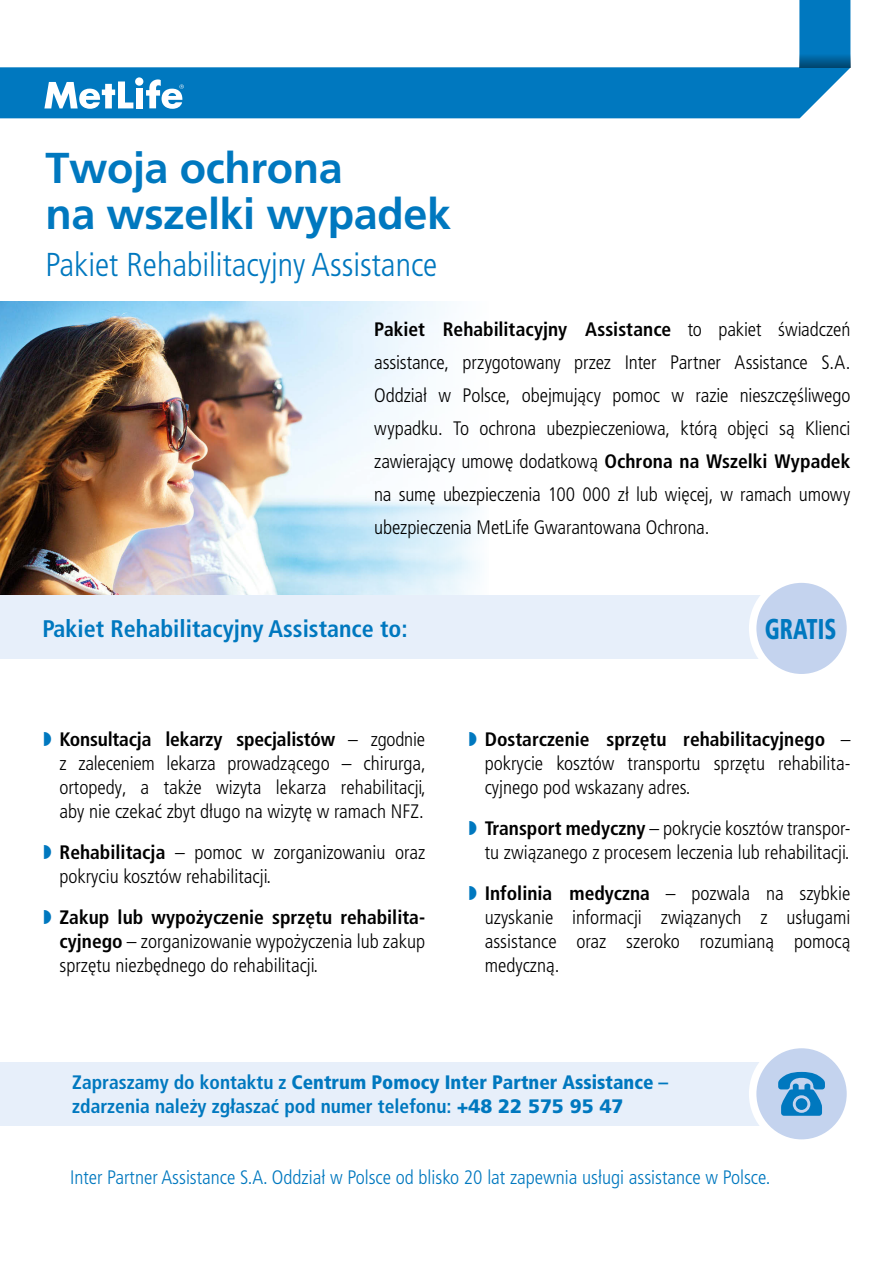
<style>
.page{position:relative;width:893px;height:1263px;background:#fff}
.page>*{position:absolute;margin:0;border:0;box-sizing:border-box;transform-origin:0 0}
.t1{font:700 43.2px/46px "Frutiger";letter-spacing:-.01em;color:#0078bf}
.t2{font:300 condensed 33.15px "Frutiger LT Pro";color:#0078bf}
.t3{font:900 condensed 28.65px "Frutiger LT Pro";color:#0078bf;scale:.78 1}
.t4{font:700 condensed 24px "Frutiger LT Pro";color:#0078bf}
.t5{font:300 condensed 19.5px/24px "Frutiger LT Pro";color:#000;text-align:justify}
.t6{font:700 condensed 19.5px/24px "Frutiger LT Pro";color:#0078bf}
.t7{font:300 condensed 19.5px "Frutiger LT Pro";color:#0078bf}
.s1{font-weight:700}
.s2{font-weight:900}
.s3{font-weight:900;font-stretch:normal}
</style>
<div class="page">
<img style="left:0;top:302px;width:480px;height:293px">
<div style="left:0;top:1062px;width:803px;height:64px;background:#e7effa"></div>
<div style="left:0;top:595px;width:802px;height:64px;background:#e7effa"></div>
<svg style="left:0;top:0;width:850px;height:118px"></svg>
<div style="left:753px;top:579px;width:97px;height:99px;background:#c4d3ee;border-radius:50%"></div>
<div style="left:749px;top:575px;width:105px;height:106px;border:8px solid #fff;border-radius:50%"></div>
<div style="left:753px;top:1044px;width:97px;height:99px;background:#c4d3ee;border-radius:50%"></div>
<div style="left:749px;top:1041px;width:105px;height:106px;border:8px solid #fff;border-radius:50%"></div>
<svg style="left:778px;top:1072px;width:47px;height:44px"></svg>
<h1 class="t1" style="left:45px;top:145px;width:407px">Twoja ochrona<br>na wszelki wypadek</h1>
<h2 class="t2" style="left:45px;top:246px;width:393px">Pakiet Rehabilitacyjny Assistance</h2>
<p class="t5" style="left:374px;top:313px;width:478px;line-height:33px"><span class="s1">Pakiet Rehabilitacyjny Assistance</span> to pakiet świadczeń assistance, przygotowany przez Inter Partner Assistance S.A.<br>Oddział w Polsce, obejmujący pomoc w razie nieszczęśliwego wypadku. To ochrona ubezpieczeniowa, którą objęci są Klienci zawierający umowę dodatkową <span class="s1">Ochrona na Wszelki Wypadek </span>na sumę ubezpieczenia 100 000 zł lub więcej, w ramach umowy ubezpieczenia MetLife Gwarantowana Ochrona.</p>
<p class="t4" style="left:43px;top:615px;width:367px">Pakiet Rehabilitacyjny Assistance to:</p>
<p class="t5" style="left:60px;top:727px;width:368px"><span class="s1">Konsultacja lekarzy specjalistów</span> – zgodnie z zaleceniem lekarza prowadzącego – chirurga, ortopedy, a także wizyta lekarza rehabilitacji, aby nie czekać zbyt długo na wizytę w ramach NFZ.</p>
<p class="t5" style="left:60px;top:840px;width:367px"><span class="s1">Rehabilitacja</span> – pomoc w zorganizowaniu oraz pokryciu kosztów rehabilitacji.</p>
<p class="t5" style="left:60px;top:905px;width:367px"><span class="s1">Zakup lub wypożyczenie sprzętu rehabilita&shy;cyjnego</span> – zorganizowanie wypożyczenia lub zakup sprzętu niezbędnego do rehabilitacji.</p>
<h3 class="t3" style="left:765px;top:611px;width:93px">GRATIS</h3>
<p class="t5" style="left:485px;top:727px;width:367px"><span class="s1">Dostarczenie sprzętu rehabilitacyjnego</span> – pokrycie kosztów transportu sprzętu rehabilita&shy;cyjnego pod wskazany adres.</p>
<p class="t5" style="left:485px;top:816px;width:367px"><span class="s1">Transport medyczny</span> – pokrycie kosztów transpor&shy;tu związanego z procesem leczenia lub rehabilitacji.</p>
<p class="t5" style="left:485px;top:881px;width:367px"><span class="s1">Infolinia medyczna</span> – pozwala na szybkie uzyskanie informacji związanych z usługami assistance oraz szeroko rozumianą pomocą medyczną.</p>
<p class="t6" style="left:72px;top:1070px;width:598px">Zapraszamy do kontaktu z <span class="s2">Centrum Pomocy Inter Partner Assistance</span> – zdarzenia należy zgłaszać pod numer telefonu: <span class="s3">+48 22 575 95 47</span></p>
<p class="t7" style="left:70px;top:1166px;width:702px">Inter Partner Assistance S.A. Oddział w Polsce od blisko 20 lat zapewnia usługi assistance w Polsce.</p>
</div>
